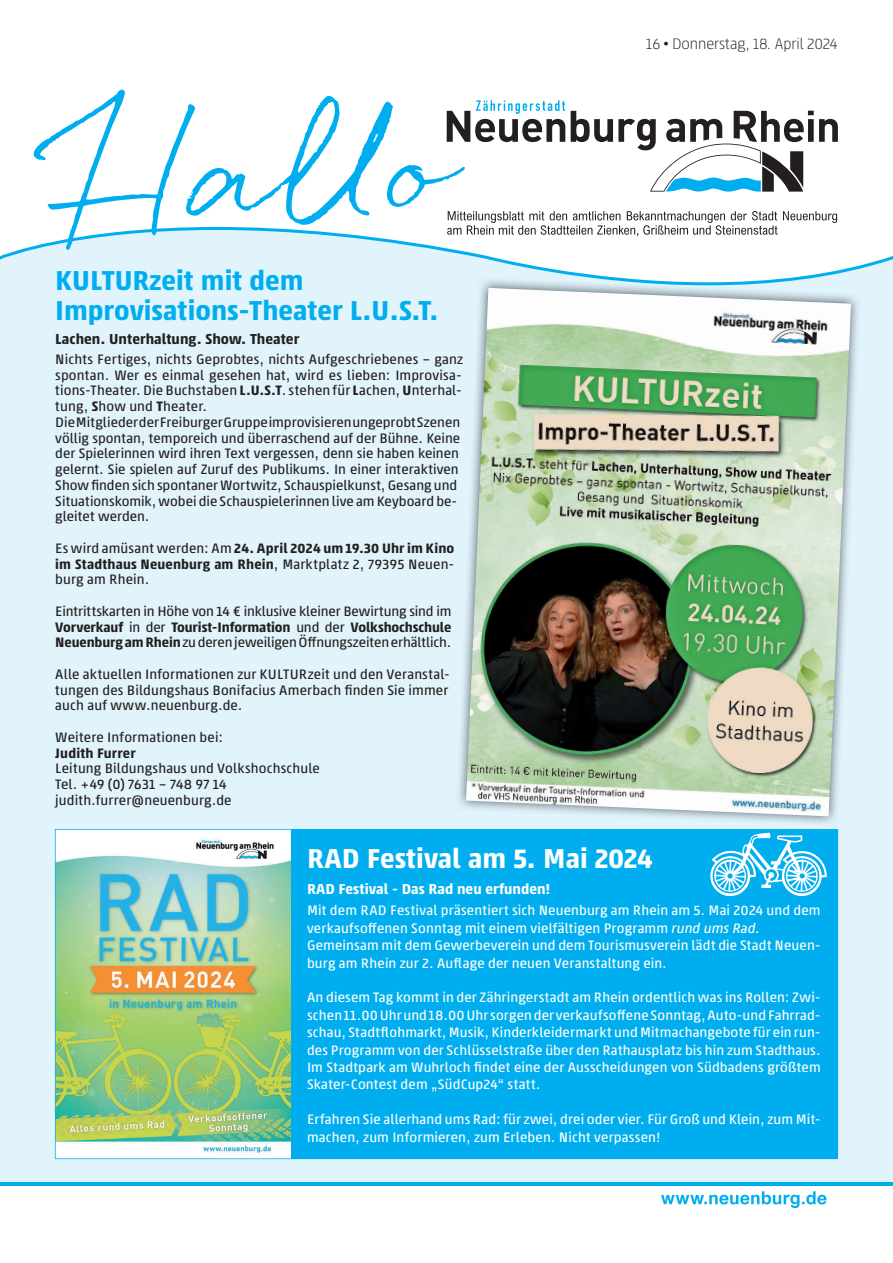
<style>
.page{position:relative;width:893px;height:1263px;background:#fff}
.page>*{position:absolute;margin:0;border:0;box-sizing:border-box;transform-origin:0 0}
.t1{font:700 27px/30px "Paradroid";color:#00aeef}
.t2{font:700 27px "Paradroid";color:#fff}
.t3{font:300 15px "Paradroid";color:#231f20}
.t4{font:700 14.25px "Paradroid";color:#231f20}
.t5{font:700 14.25px "Paradroid";color:#fff}
.t6{font:13.5px/15.8px "Paradroid";letter-spacing:.005em;color:#231f20;text-align:justify}
.t7{font:13.5px/17.4px "Paradroid";letter-spacing:.01em;color:#fff}
.t8{font:700 13.5px "Paradroid";letter-spacing:.01em;color:#231f20}
.s1{font-family:"Arial";font-weight:400}
.s2{font-weight:700}
.s3{font-style:italic}
</style>
<div class="page">
<div style="left:0;top:211px;width:893px;height:971px;background:#e1f4fc"></div>
<svg style="left:0;top:89px;width:893px;height:138px"></svg>
<svg style="left:465px;top:100px;width:373px;height:93px"></svg>
<svg style="left:465px;top:211px;width:372px;height:16px;background:#d7d7d7"></svg>
<svg style="left:0;top:227px;width:893px;height:50px;fill:#fff"></svg>
<hr style="left:0;top:1182px;width:893px;height:3px;background:#00aeef">
<svg style="left:661px;top:1191px;width:165px;height:17px"></svg>
<svg style="left:34px;top:90px;width:431px;height:160px"></svg>
<img style="left:459px;top:277px;width:399px;height:546px">
<img style="left:466px;top:288px;width:385px;height:528px">
<svg style="left:55px;top:829px;width:783px;height:330px;background:#33b7d5"></svg>
<svg style="left:710px;top:832px;width:117px;height:64px;background:#57c9f4"></svg>
<p class="t3" style="left:647px;top:31px;width:193px">16 <span class="s1">•</span> Donnerstag, 18. April 2024</p>
<h1 class="t1" style="left:55px;top:263px;width:385px">KULTURzeit mit dem<br>Improvisations-Theater L.U.S.T.</h1>
<p class="t4" style="left:55px;top:326px;width:246px">Lachen. Unterhaltung. Show. Theater</p>
<p class="t6" style="left:55px;top:350px;width:409px;text-align:left">Nichts Fertiges, nichts Geprobtes, nichts Aufgeschriebenes – ganz spontan. Wer es einmal gesehen hat, wird es lieben: Improvisa&shy;tions-Theater. Die Buchstaben <span class="s2">L.U.S.T</span>. stehen für <span class="s2">L</span>achen, <span class="s2">U</span>nterhal&shy;tung, <span class="s2">S</span>how und <span class="s2">T</span>heater.<br>Die Mitglieder der Freiburger Gruppe improvisieren ungeprobt Szenen völlig spontan, temporeich und überraschend auf der Bühne. Keine der Spielerinnen wird ihren Text vergessen, denn sie haben keinen gelernt. Sie spielen auf Zuruf des Publikums. In einer interaktiven Show finden sich spontaner Wortwitz, Schauspielkunst, Gesang und Situationskomik, wobei die Schauspielerinnen live am Keyboard be&shy;gleitet werden.</p>
<p class="t6" style="left:55px;top:539px;width:400px">Es wird amüsant werden: Am <span class="s2">24. April 2024 um 19.30 Uhr im Kino im Stadthaus Neuenburg am Rhein</span>, Marktplatz 2, 79395 Neuen&shy;burg am Rhein.</p>
<p class="t6" style="left:55px;top:602px;width:398px">Eintrittskarten in Höhe von 14 € inklusive kleiner Bewirtung sind im <span class="s2">Vorverkauf</span> in der <span class="s2">Tourist-Information</span> und der <span class="s2">Volkshochschule Neuenburg am Rhein</span> zu deren jeweiligen Öffnungszeiten erhältlich.</p>
<p class="t6" style="left:55px;top:665px;width:396px">Alle aktuellen Informationen zur KULTURzeit und den Veranstal&shy;tungen des Bildungshaus Bonifacius Amerbach finden Sie immer auch auf www.neuenburg.de.</p>
<p class="t6" style="left:55px;top:728px;width:169px">Weitere Informationen bei:</p>
<p class="t8" style="left:55px;top:741px;width:82px">Judith Furrer</p>
<p class="t6" style="left:55px;top:759px;width:266px;text-align:left">Leitung Bildungshaus und Volkshochschule<br>Tel. +49 (0) 7631 – 748 97 14 judith.furrer@neuenburg.de</p>
<h1 class="t2" style="left:307px;top:834px;width:347px">RAD Festival am 5. Mai 2024</h1>
<p class="t5" style="left:307px;top:876px;width:245px">RAD Festival - Das Rad neu erfunden!</p>
<p class="t7" style="left:307px;top:900px;width:515px">Mit dem RAD Festival präsentiert sich Neuenburg am Rhein am 5. Mai 2024 und dem verkaufsoffenen Sonntag mit einem vielfältigen Programm <span class="s3">rund ums Rad.<br></span>Gemeinsam mit dem Gewerbeverein und dem Tourismusverein lädt die Stadt Neuen&shy;burg am Rhein zur 2. Auflage der neuen Veranstaltung ein.</p>
<p class="t7" style="left:307px;top:987px;width:515px;text-align:justify">An diesem Tag kommt in der Zähringerstadt am Rhein ordentlich was ins Rollen: Zwi&shy;schen 11.00 Uhr und 18.00 Uhr sorgen der verkaufsoffene Sonntag, Auto-und Fahrrad&shy;schau, Stadtflohmarkt, Musik, Kinderkleidermarkt und Mitmachangebote für ein run&shy;des Programm von der Schlüsselstraße über den Rathausplatz bis hin zum Stadthaus.<br>Im Stadtpark am Wuhrloch findet eine der Ausscheidungen von Südbadens größtem Skater-Contest dem „SüdCup24“ statt.</p>
<p class="t7" style="left:307px;top:1109px;width:515px">Erfahren Sie allerhand ums Rad: für zwei, drei oder vier. Für Groß und Klein, zum Mit&shy;machen, zum Informieren, zum Erleben. Nicht verpassen!</p>
</div>
